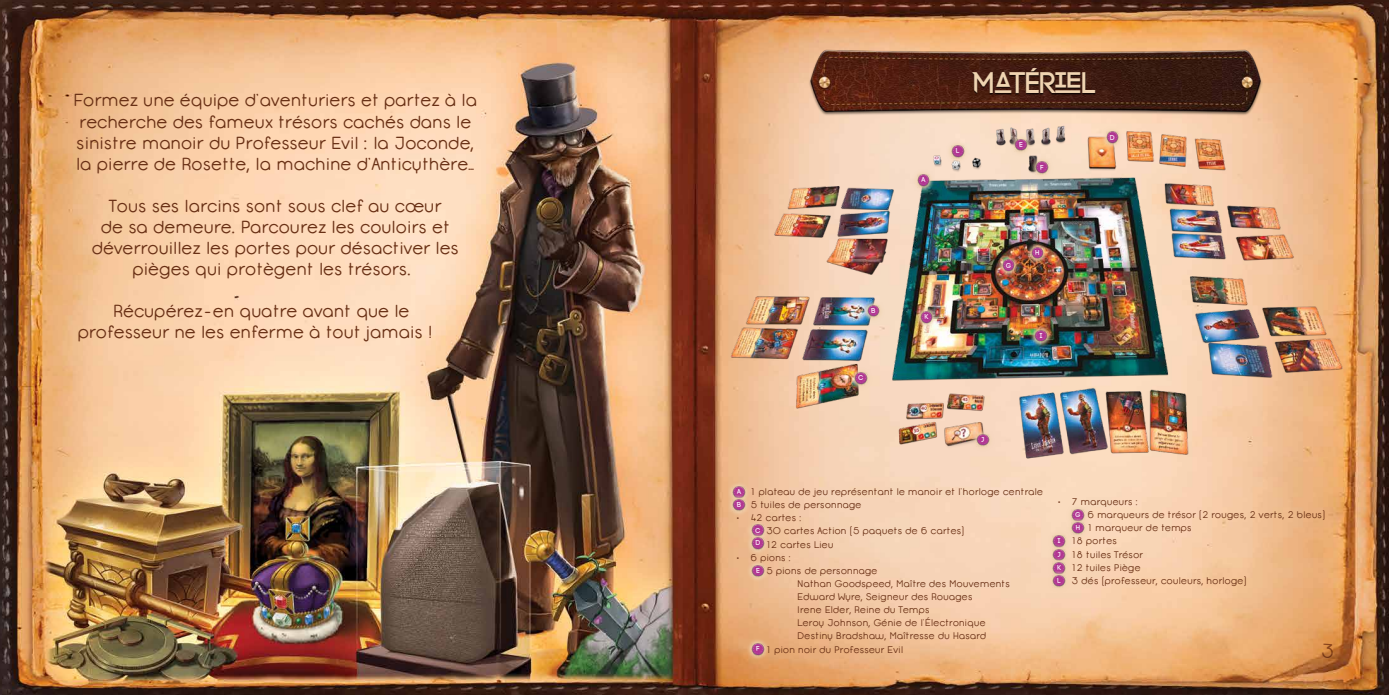
<style>
.page{position:relative;width:1389px;height:695px;background:#fff}
.page>*{position:absolute;margin:0;border:0;box-sizing:border-box;transform-origin:0 0}
.t1{font:29.75px "Lexlox";color:#f0d4b1}
.t2{font:17.5px/21px "Opificio Regular Rounded";letter-spacing:-.03em;color:#693015}
.t3{font:9.62px/13.1px "Opificio";letter-spacing:-.02em;color:#693015}
.t4{font:7px "Lexlox";color:#fff}
</style>
<div class="page">
<img style="left:0;top:0;width:1389px;height:694px">
<img style="left:655px;top:109px;width:734px;height:389px">
<img style="left:809px;top:50px;width:453px;height:65px">
<div style="left:971px;top:68px;width:125px;height:27px;background:#000;opacity:.75"></div>
<svg style="left:912px;top:169px;width:23px;height:23px"></svg>
<svg style="left:917px;top:174px;width:13px;height:13px"></svg>
<div style="left:727px;top:481px;width:24px;height:23px;background:linear-gradient(to right,#ebbd8f,#edc099)"></div>
<svg style="left:862px;top:299px;width:23px;height:24px"></svg>
<svg style="left:867px;top:305px;width:13px;height:12px"></svg>
<div style="left:727px;top:493px;width:24px;height:24px;background:linear-gradient(to right,#eabd8f,#edbf99)"></div>
<svg style="left:733px;top:486px;width:12px;height:25px"></svg>
<svg style="left:849px;top:367px;width:23px;height:23px"></svg>
<svg style="left:855px;top:372px;width:12px;height:13px"></svg>
<svg style="left:746px;top:519px;width:24px;height:13px"></svg>
<svg style="left:1101px;top:126px;width:23px;height:23px"></svg>
<svg style="left:1106px;top:132px;width:13px;height:12px"></svg>
<div style="left:746px;top:532px;width:24px;height:23px;background:linear-gradient(to right,#eac096,#edc29c)"></div>
<svg style="left:752px;top:525px;width:12px;height:25px"></svg>
<svg style="left:1009px;top:134px;width:24px;height:23px"></svg>
<svg style="left:1015px;top:139px;width:13px;height:13px"></svg>
<div style="left:746px;top:559px;width:24px;height:24px;background:#edbe94"></div>
<svg style="left:752px;top:565px;width:12px;height:12px"></svg>
<svg style="left:1030px;top:156px;width:24px;height:24px"></svg>
<svg style="left:1036px;top:162px;width:12px;height:12px"></svg>
<svg style="left:746px;top:637px;width:24px;height:24px"></svg>
<svg style="left:752px;top:643px;width:12px;height:13px"></svg>
<svg style="left:997px;top:254px;width:23px;height:24px"></svg>
<svg style="left:1002px;top:260px;width:13px;height:12px"></svg>
<div style="left:1066px;top:504px;width:24px;height:23px;background:#f7d8bb"></div>
<svg style="left:1026px;top:242px;width:23px;height:23px"></svg>
<svg style="left:1031px;top:247px;width:13px;height:13px"></svg>
<div style="left:1066px;top:516px;width:24px;height:24px;background:#f7d7b9"></div>
<svg style="left:1072px;top:509px;width:12px;height:25px"></svg>
<svg style="left:1029px;top:324px;width:24px;height:24px"></svg>
<svg style="left:1035px;top:330px;width:12px;height:12px"></svg>
<div style="left:1047px;top:530px;width:24px;height:23px;background:#f6d8ba"></div>
<svg style="left:971px;top:428px;width:24px;height:24px"></svg>
<svg style="left:977px;top:434px;width:12px;height:12px"></svg>
<div style="left:1047px;top:543px;width:24px;height:24px;background:#f7d7ba"></div>
<svg style="left:915px;top:306px;width:23px;height:23px"></svg>
<svg style="left:920px;top:311px;width:13px;height:13px"></svg>
<div style="left:1047px;top:557px;width:24px;height:23px;background:#f0d4b1"></div>
<svg style="left:946px;top:140px;width:23px;height:23px"></svg>
<svg style="left:951px;top:145px;width:13px;height:13px"></svg>
<div style="left:1047px;top:569px;width:24px;height:24px;background:#f0d4b1"></div>
<svg style="left:1053px;top:535px;width:13px;height:52px"></svg>
<svg style="left:1322px;top:643px;width:11px;height:14px"></svg>
<h2 class="t2" style="left:73px;top:90px;width:406px">Formez une équipe d’aventuriers et partez à la recherche des fameux trésors cachés dans le sinistre manoir du Professeur Evil : la Joconde, la pierre de Rosette, la machine d’Anticythère…</h2>
<h2 class="t2" style="left:91px;top:195px;width:369px;text-align:center">Tous ses larcins sont sous clef au cœur<br>de sa demeure. Parcourez les couloirs et déverrouillez les portes pour désactiver les pièges qui protègent les trésors.</h2>
<h2 class="t2" style="left:77px;top:300px;width:358px;text-indent:35px">Récupérez-en quatre avant que le professeur ne les enferme à tout jamais !</h2>
<p class="t4" style="left:871px;top:306px;width:5px">B</p>
<p class="t4" style="left:858px;top:374px;width:6px">C</p>
<p class="t4" style="left:921px;top:176px;width:6px">A</p>
<p class="t4" style="left:925px;top:313px;width:5px">K</p>
<h1 class="t1" style="left:974px;top:66px;width:123px">MATÉRIEL</h1>
<p class="t4" style="left:956px;top:147px;width:5px">L</p>
<p class="t4" style="left:1020px;top:141px;width:5px">E</p>
<p class="t4" style="left:1041px;top:163px;width:5px">F</p>
<p class="t4" style="left:1110px;top:133px;width:6px">D</p>
<p class="t4" style="left:1006px;top:261px;width:7px">G</p>
<p class="t4" style="left:1035px;top:249px;width:5px">H</p>
<p class="t4" style="left:1040px;top:331px;width:4px">I</p>
<p class="t4" style="left:982px;top:435px;width:4px">J</p>
<p class="t3" style="left:734px;top:485px;width:310px">• 1 plateau de jeu représentant le manoir et l’horloge centrale</p>
<p class="t3" style="left:734px;top:498px;width:129px">• 5 tuiles de personnage</p>
<p class="t3" style="left:766px;top:511px;width:200px;text-indent:-32px">• 42 cartes :<br>30 cartes Action (5 paquets de 6 cartes)<br>12 cartes Lieu</p>
<p class="t3" style="left:734px;top:550px;width:58px">• 6 pions :</p>
<p class="t3" style="left:766px;top:564px;width:113px">5 pions de personnage</p>
<p class="t3" style="left:797px;top:577px;width:214px">Nathan Goodspeed, Maître des Mouvements</p>
<p class="t3" style="left:797px;top:590px;width:177px">Edward Wyre, Seigneur des Rouages</p>
<p class="t3" style="left:797px;top:603px;width:134px">Irene Elder, Reine du Temps</p>
<p class="t3" style="left:797px;top:616px;width:190px">Leroy Johnson, Génie de l’Électronique</p>
<p class="t3" style="left:797px;top:629px;width:191px">Destiny Bradshaw, Maîtresse du Hasard</p>
<p class="t3" style="left:766px;top:642px;width:139px">1 pion noir du Professeur Evil</p>
<p class="t4" style="left:737px;top:488px;width:6px">A</p>
<p class="t4" style="left:737px;top:500px;width:5px">B</p>
<p class="t4" style="left:756px;top:526px;width:6px">C</p>
<p class="t4" style="left:756px;top:539px;width:6px">D</p>
<p class="t4" style="left:756px;top:566px;width:5px">E</p>
<p class="t4" style="left:757px;top:645px;width:5px">F</p>
<p class="t3" style="left:1087px;top:495px;width:240px;text-indent:-32px">• 7 marqueurs :<br>6 marqueurs de trésor (2 rouges, 2 verts, 2 bleus)<br>1 marqueur de temps</p>
<p class="t3" style="left:1056px;top:534px;width:63px">• 18 portes</p>
<p class="t3" style="left:1056px;top:547px;width:89px">• 18 tuiles Trésor</p>
<p class="t3" style="left:1056px;top:560px;width:87px">• 12 tuiles Piège</p>
<p class="t3" style="left:1056px;top:574px;width:193px">• 3 dés (professeur, couleurs, horloge)</p>
<p class="t4" style="left:1076px;top:511px;width:7px">G</p>
<p class="t4" style="left:1076px;top:523px;width:5px">H</p>
<p class="t4" style="left:1058px;top:537px;width:4px">I</p>
<p class="t4" style="left:1058px;top:550px;width:4px">J</p>
<p class="t4" style="left:1057px;top:564px;width:5px">K</p>
<p class="t4" style="left:1058px;top:576px;width:5px">L</p>
</div>
